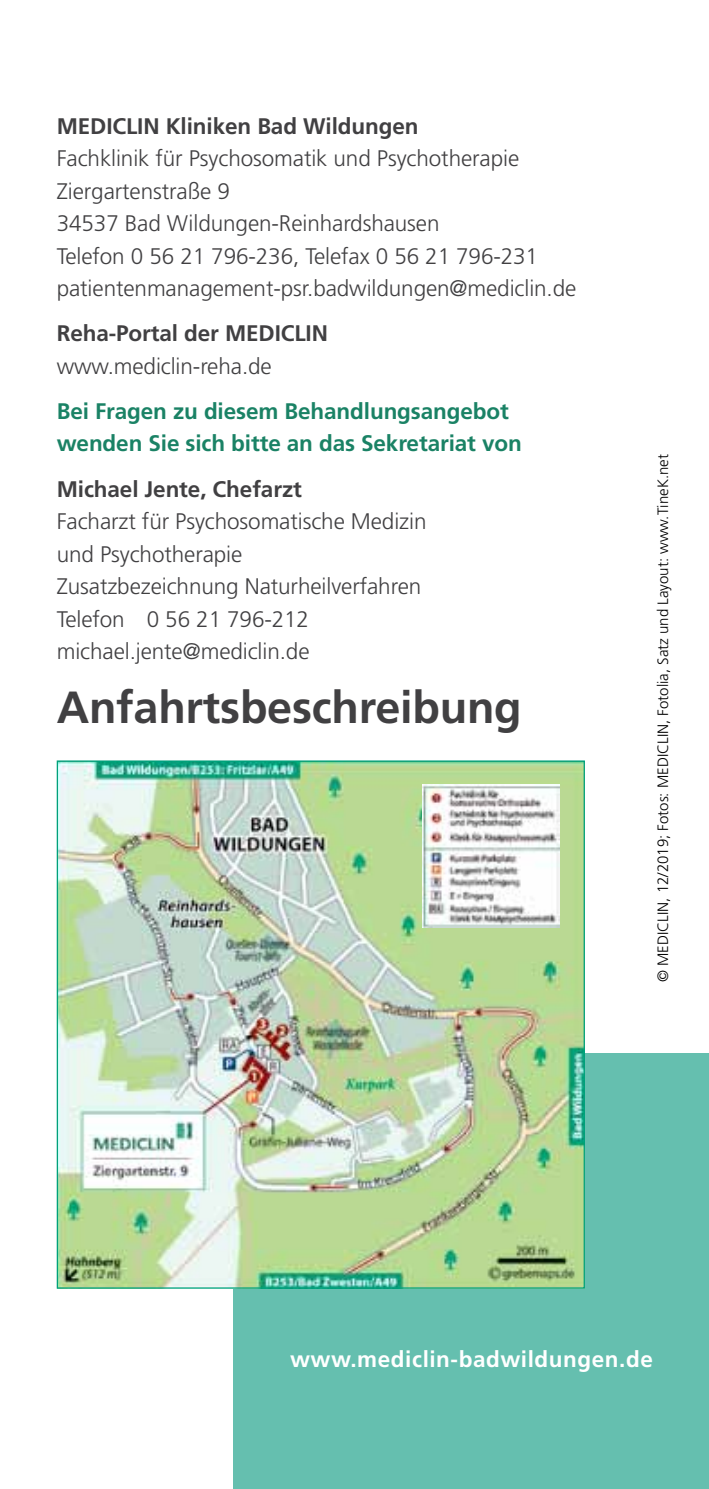
<style>
.page{position:relative;width:709px;height:1489px;background:#fff}
.page>*{position:absolute;margin:0;border:0;box-sizing:border-box;transform-origin:0 0}
.t1{font:700 45px "Frutiger LT";letter-spacing:-.005em;color:#414042}
.t2{font:300 22.5px/32.5px "Frutiger LT";letter-spacing:-.005em;color:#414042}
.t3{font:700 22.5px/32.5px "Frutiger LT";letter-spacing:-.005em;color:#1a8265}
.t4{font:700 22.5px "Frutiger LT";letter-spacing:-.005em;color:#414042}
.t5{font:700 22.5px "Frutiger LT";letter-spacing:.025em;color:#fff}
.t6{font:300 15px "Frutiger LT";color:#000}
</style>
<div class="page">
<div style="left:234px;top:1052px;width:475px;height:436px;background:#65bfaf"></div>
<img style="left:59px;top:762px;width:524px;height:524px">
<img style="left:423px;top:784px;width:136px;height:143px">
<p class="t4" style="left:57px;top:113px;width:14px">MEDICLIN</p>
<p class="t4" style="left:166px;top:113px;width:254px">Kliniken Bad Wildungen</p>
<p class="t2" style="left:57px;top:143px;width:521px">Fachklinik für Psychosomatik und Psychotherapie Ziergartenstraße 9<br>34537 Bad Wildungen-Reinhardshausen<br>Telefon 0 56 21 796-236, Telefax 0 56 21 796-231 patientenmanagement-psr.badwildungen@mediclin.de</p>
<p class="t4" style="left:57px;top:320px;width:273px">Reha-Portal der M ediClin</p>
<p class="t2" style="left:57px;top:350px;width:216px">www.mediclin-reha.de</p>
<p class="t3" style="left:57px;top:395px;width:466px">Bei Fragen zu diesem Behandlungsangebot wenden Sie sich bitte an das Sekretariat von</p>
<p class="t4" style="left:57px;top:475px;width:247px">M ichael Jente, Chefarzt</p>
<p class="t2" style="left:57px;top:505px;width:371px">Facharzt für Psychosomatische Medizin und Psychotherapie<br>Zusatzbezeichnung Naturheilverfahren<br>Telefon 0 56 21 796-212 michael.jente@mediclin.de</p>
<h1 class="t1" style="left:57px;top:681px;width:466px">Anfahrtsbeschreibung</h1>
<p class="t6" style="left:654px;top:981px;width:529px;rotate:-90deg">© MediClin, 12/2019; Fotos: MediClin, Fotolia, Satz und Layout: www.TineK.net</p>
<p class="t5" style="left:290px;top:1345px;width:364px">www.mediclin-badwildungen.de</p>
</div>
